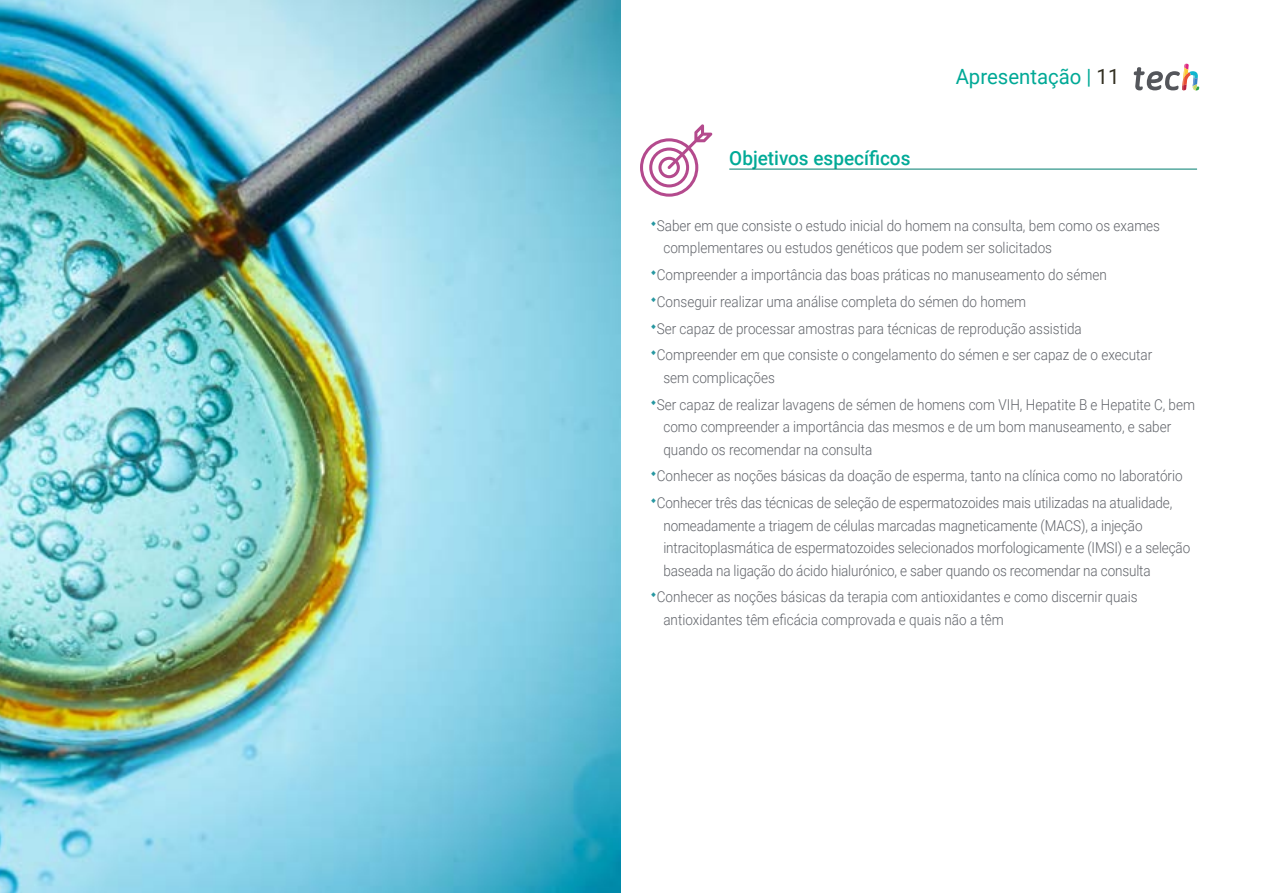
<style>
.page{position:relative;width:1263px;height:893px;background:#fff}
.page>*{position:absolute;margin:0;border:0;box-sizing:border-box;transform-origin:0 0}
.t1{font:21px "Roboto";color:#00a996}
.t2{font:500 19.5px "Roboto";color:#01aa97}
.t3{font:300 15px/22.5px "Roboto";color:#61646a;scale:.9 1}
.s1{color:#312e20}
</style>
<div class="page">
<img style="left:0;top:0;width:621px;height:893px">
<hr style="left:729px;top:169px;width:468px;height:1px;background:#007e6f">
<svg style="left:640px;top:124px;width:72px;height:73px"></svg>
<svg style="left:1134px;top:64px;width:65px;height:27px"></svg>
<h2 class="t2" style="left:729px;top:144px;width:183px">Objetivos específicos</h2>
<h1 class="t1" style="left:956px;top:62px;width:165px">Apresentação | <span class="s1">11</span></h1>
<p class="t3" style="left:663px;top:214px;width:553px;text-indent:-7px">Saber em que consiste o estudo inicial do homem na consulta, bem como os exames complementares ou estudos genéticos que podem ser solicitados</p>
<p class="t3" style="left:657px;top:261px;width:552px;line-height:26.7px">Compreender a importância das boas práticas no manuseamento do sémen Conseguir realizar uma análise completa do sémen do homem<br>Ser capaz de processar amostras para técnicas de reprodução assistida Compreender em que consiste o congelamento do sémen e ser capaz de o executar</p>
<p class="t3" style="left:657px;top:364px;width:599px;line-height:26.7px;text-indent:7px">sem complicações<br>Ser capaz de realizar lavagens de sémen de homens com VIH, Hepatite B e Hepatite C, bem</p>
<p class="t3" style="left:663px;top:415px;width:566px">como compreender a importância das mesmos e de um bom manuseamento, e saber quando os recomendar na consulta</p>
<p class="t3" style="left:657px;top:462px;width:586px;line-height:26.7px">Conhecer as noções básicas da doação de esperma, tanto na clínica como no laboratório<br>Conhecer três das técnicas de seleção de espermatozoides mais utilizadas na atualidade,</p>
<p class="t3" style="left:663px;top:513px;width:587px">nomeadamente a triagem de células marcadas magneticamente (MACS), a injeção intracitoplasmática de espermatozoides selecionados morfologicamente (IMSI) e a seleção baseada na ligação do ácido hialurónico, e saber quando os recomendar na consulta</p>
<p class="t3" style="left:663px;top:585px;width:528px;text-indent:-7px">Conhecer as noções básicas da terapia com antioxidantes e como discernir quais antioxidantes têm eficácia comprovada e quais não a têm</p>
</div>
